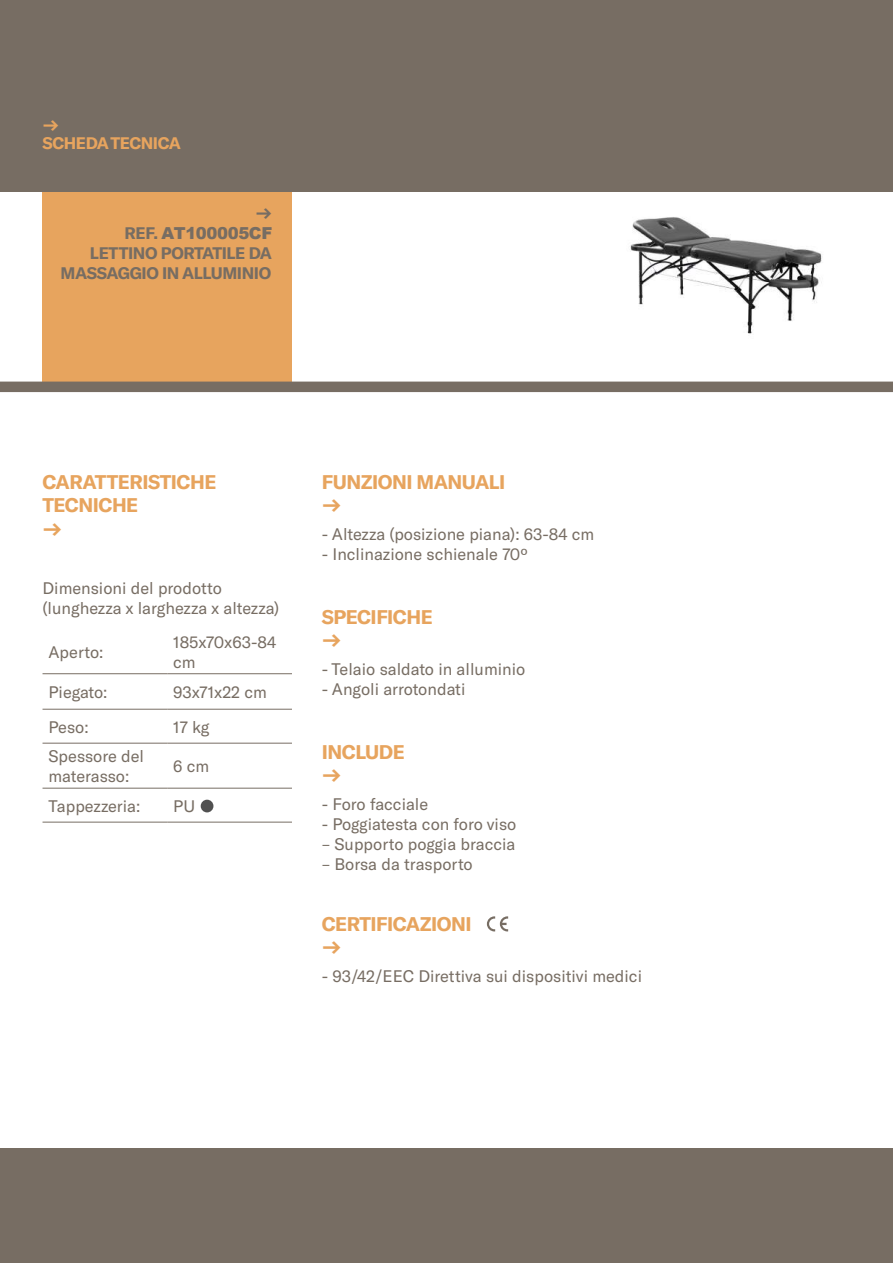
<style>
.page{position:relative;width:893px;height:1263px;background:#fff}
.page>*{position:absolute;margin:0;border:0;box-sizing:border-box;transform-origin:0 0}
.t1{font:700 19.5px/23.4px "GT America";letter-spacing:-.025em;color:#e7a45e}
.t2{font:16.5px/19.8px "GT America";color:#776d63}
.t3{font:700 16.5px/19.8px "GT America";letter-spacing:-.025em;color:#776d63;text-align:right}
.t4{font:900 16.5px "Arial";letter-spacing:-.025em;color:#776d63}
.t5{font:700 16.5px/18px "GT America";letter-spacing:-.025em;color:#e7a45e}
.s1{font-family:"GT America";font-weight:700}
</style>
<div class="page">
<div style="left:43px;top:191px;width:249px;height:191px;background:#e7a45e"></div>
<div style="left:0;top:0;width:893px;height:191px;background:#776d63"></div>
<div style="left:0;top:1148px;width:893px;height:115px;background:#776d63"></div>
<img style="left:630px;top:217px;width:192px;height:117px">
<div style="left:0;top:382px;width:893px;height:10px;background:#776d63"></div>
<hr style="left:43px;top:673px;width:124px;height:1px;background:#776d63">
<hr style="left:167px;top:673px;width:125px;height:1px;background:#776d63">
<hr style="left:43px;top:709px;width:124px;height:1px;background:#776d63">
<hr style="left:167px;top:709px;width:125px;height:1px;background:#776d63">
<hr style="left:43px;top:743px;width:124px;height:1px;background:#776d63">
<hr style="left:167px;top:743px;width:125px;height:1px;background:#776d63">
<hr style="left:43px;top:788px;width:124px;height:1px;background:#776d63">
<hr style="left:167px;top:788px;width:125px;height:1px;background:#776d63">
<hr style="left:43px;top:822px;width:124px;height:1px;background:#776d63">
<hr style="left:167px;top:822px;width:125px;height:1px;background:#776d63">
<div style="left:201px;top:800px;width:12px;height:12px;background:#515151;border-radius:50%"></div>
<svg style="left:487px;top:916px;width:21px;height:15px"></svg>
<p class="t5" style="left:43px;top:116px;width:140px">→<br>SCHEDA TECNICA</p>
<p class="t3" style="left:255px;top:204px;width:18px">→</p>
<p class="t4" style="left:125px;top:221px;width:149px"><span class="s1">REF.</span> AT100005CF</p>
<p class="t3" style="left:61px;top:243px;width:213px">LETTINO PORTATILE DA<br>MASSAGGIO IN ALLUMINIO</p>
<p class="t1" style="left:43px;top:470px;width:175px">CARATTERISTICHE<br>TECNICHE<br>→</p>
<p class="t1" style="left:322px;top:470px;width:185px">FUNZIONI MANUALI →</p>
<p class="t2" style="left:322px;top:526px;width:274px">- Altezza (posizione piana): 63-84 cm</p>
<p class="t2" style="left:322px;top:545px;width:207px">- Inclinazione schienale 70º</p>
<p class="t2" style="left:43px;top:580px;width:238px">Dimensioni del prodotto (lunghezza x larghezza x altezza)</p>
<p class="t2" style="left:49px;top:643px;width:56px">Aperto:</p>
<p class="t2" style="left:173px;top:633px;width:104px">185x70x63-84 cm</p>
<p class="t2" style="left:49px;top:683px;width:60px">Piegato:</p>
<p class="t2" style="left:173px;top:683px;width:95px">93x71x22 cm</p>
<p class="t2" style="left:49px;top:718px;width:42px">Peso:</p>
<p class="t2" style="left:173px;top:718px;width:38px">17 kg</p>
<p class="t2" style="left:49px;top:748px;width:97px">Spessore del materasso:</p>
<p class="t2" style="left:173px;top:758px;width:38px">6 cm</p>
<p class="t2" style="left:49px;top:797px;width:93px">Tappezzeria:</p>
<p class="t2" style="left:173px;top:797px;width:23px">PU</p>
<p class="t1" style="left:322px;top:605px;width:113px">SPECIFICHE →</p>
<p class="t2" style="left:322px;top:661px;width:205px">- Telaio saldato in alluminio</p>
<p class="t2" style="left:322px;top:680px;width:145px">- Angoli arrotondati</p>
<p class="t1" style="left:322px;top:740px;width:84px">INCLUDE →</p>
<p class="t2" style="left:322px;top:796px;width:108px">- Foro facciale</p>
<p class="t2" style="left:322px;top:815px;width:196px">- Poggiatesta con foro viso</p>
<p class="t2" style="left:322px;top:835px;width:195px">– Supporto poggia braccia</p>
<p class="t2" style="left:322px;top:855px;width:152px">– Borsa da trasporto</p>
<p class="t1" style="left:322px;top:912px;width:152px">CERTIFICAZIONI →</p>
<p class="t2" style="left:322px;top:968px;width:322px">- 93/42/EEC Direttiva sui dispositivi medici</p>
</div>
